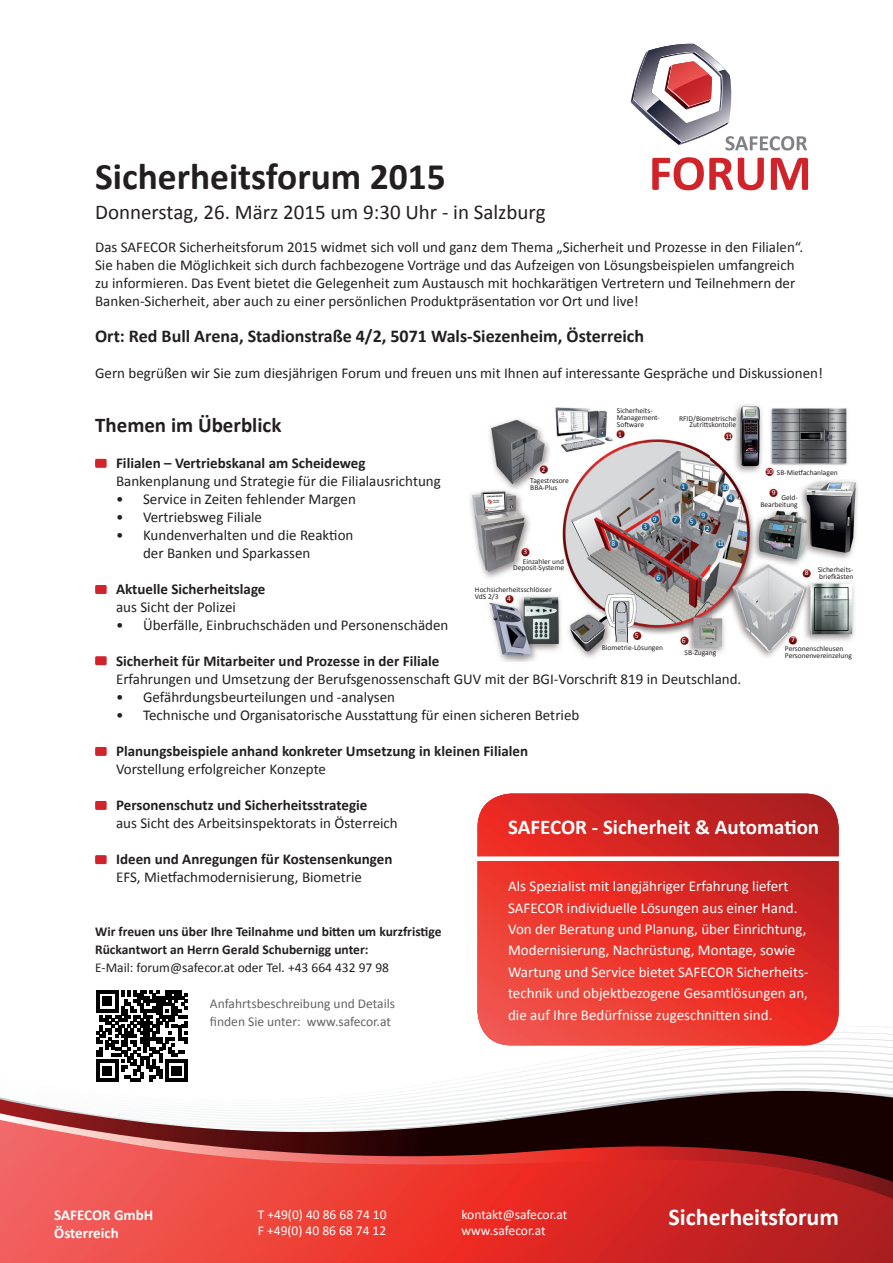
<style>
.page{position:relative;width:893px;height:1263px;background:#fff}
.page>*{position:absolute;margin:0;border:0;box-sizing:border-box;transform-origin:0 0}
.t1{font:700 37.5px "Calibri";color:#231f20}
.t2{font:700 24px "Calibri";color:#fff}
.t3{font:21px "Calibri";color:#231f20}
.t4{font:700 21px "Calibri";color:#fff}
.t5{font:700 21px "Calibri";color:#231f20}
.t6{font:700 18px "Calibri";color:#231f20}
.t7{font:15px/18px "Calibri";color:#231f20}
.t8{font:15px/21.5px "Calibri";color:#fff}
.t9{font:700 15px "Calibri";color:#231f20}
.t10{font:700 15px/18px "Calibri";color:#fff}
.t11{font:700 13.5px/18px "Calibri";color:#231f20}
.t12{font:13.5px/16.2px "Calibri";color:#fff}
.t13{font:13.5px/18px "Calibri";color:#636366}
.t14{font:13.5px "Calibri";color:#231f20}
.t15{font:7.5px/6.8px "Calibri";color:#231f20}
.t16{font:7.5px "Calibri";letter-spacing:-.13em;color:#fff}
</style>
<div class="page">
<svg style="left:0;top:1199px;width:893px;height:64px;background:#de3632"></svg>
<svg style="left:0;top:1182px;width:893px;height:17px;background:#df3934"></svg>
<svg style="left:0;top:1133px;width:893px;height:49px;background:#a12f2d"></svg>
<div style="left:95px;top:459px;width:12px;height:9px;background:#d1232a;border-radius:2px"></div>
<div style="left:95px;top:585px;width:12px;height:9px;background:#d1232a;border-radius:2px"></div>
<div style="left:95px;top:855px;width:12px;height:9px;background:#d1232a;border-radius:2px"></div>
<div style="left:95px;top:656px;width:12px;height:9px;background:#d1232a;border-radius:2px"></div>
<div style="left:95px;top:747px;width:12px;height:9px;background:#d1232a;border-radius:2px"></div>
<div style="left:95px;top:801px;width:12px;height:9px;background:#d1232a;border-radius:2px"></div>
<svg style="left:477px;top:793px;width:362px;height:197px;background:#db2d28"></svg>
<div style="left:473px;top:856px;width:368px;height:5px;background:#fff"></div>
<svg style="left:652px;top:157px;width:112px;height:33px"></svg>
<svg style="left:771px;top:158px;width:37px;height:32px"></svg>
<svg style="left:631px;top:44px;width:176px;height:107px"></svg>
<svg style="left:0;top:990px;width:893px;height:143px"></svg>
<img style="left:470px;top:404px;width:387px;height:257px">
<h1 class="t1" style="left:95px;top:153px;width:352px">Sicherheitsforum 2015</h1>
<h3 class="t3" style="left:95px;top:199px;width:452px">Donnerstag, 26. März 2015 um 9:30 Uhr - in Salzburg</h3>
<p class="t7" style="left:95px;top:238px;width:710px">Das SAFECOR Sicherheitsforum 2015 widmet sich voll und ganz dem Thema „Sicherheit und Prozesse in den Filialen“.<br>Sie haben die Möglichkeit sich durch fachbezogene Vorträge und das Aufzeigen von Lösungsbeispielen umfangreich zu informieren. Das Event bietet die Gelegenheit zum Austausch mit hochkarätigen Vertretern und Teilnehmern der Banken-Sicherheit, aber auch zu einer persönlichen Produktpräsentation vor Ort und live!</p>
<p class="t6" style="left:95px;top:325px;width:550px">Ort: Red Bull Arena, Stadionstraße 4/2, 5071 Wals-Siezenheim, Österreich</p>
<p class="t7" style="left:95px;top:364px;width:729px">Gern begrüßen wir Sie zum diesjährigen Forum und freuen uns mit Ihnen auf interessante Gespräche und Diskussionen!</p>
<p class="t15" style="left:617px;top:407px;width:44px">Sicherheits-<br>Management-<br>Software</p>
<p class="t16" style="left:618px;top:429px;width:5px">1</p>
<h3 class="t5" style="left:95px;top:412px;width:188px">Themen im Überblick</h3>
<p class="t9" style="left:116px;top:453px;width:251px">Filialen – Vertriebskanal am Scheideweg</p>
<p class="t7" style="left:116px;top:472px;width:326px">Bankenplanung und Strategie für die Filialausrichtung</p>
<p class="t7" style="left:116px;top:490px;width:241px">• Service in Zeiten fehlender Margen</p>
<p class="t7" style="left:116px;top:508px;width:148px">• Vertriebsweg Filiale</p>
<p class="t7" style="left:143px;top:526px;width:212px;text-indent:-27px">• Kundenverhalten und die Reaktion der Banken und Sparkassen</p>
<p class="t9" style="left:116px;top:579px;width:151px">Aktuelle Sicherheitslage</p>
<p class="t7" style="left:116px;top:598px;width:121px">aus Sicht der Polizei</p>
<p class="t7" style="left:116px;top:616px;width:334px">• Überfälle, Einbruchschäden und Personenschäden</p>
<p class="t9" style="left:116px;top:651px;width:325px">Sicherheit für Mitarbeiter und Prozesse in der Filiale</p>
<p class="t7" style="left:116px;top:670px;width:627px">Erfahrungen und Umsetzung der Berufsgenossenschaft GUV mit der BGI-Vorschrift 819 in Deutschland.</p>
<p class="t7" style="left:116px;top:688px;width:281px">• Gefährdungsbeurteilungen und -analysen</p>
<p class="t7" style="left:116px;top:706px;width:465px">• Technische und Organisatorische Ausstattung für einen sicheren Betrieb</p>
<p class="t9" style="left:116px;top:741px;width:413px">Planungsbeispiele anhand konkreter Umsetzung in kleinen Filialen</p>
<p class="t7" style="left:116px;top:760px;width:212px">Vorstellung erfolgreicher Konzepte</p>
<p class="t9" style="left:116px;top:795px;width:253px">Personenschutz und Sicherheitsstrategie</p>
<p class="t7" style="left:116px;top:814px;width:283px">aus Sicht des Arbeitsinspektorats in Österreich</p>
<p class="t9" style="left:116px;top:849px;width:278px">Ideen und Anregungen für Kostensenkungen</p>
<p class="t7" style="left:116px;top:868px;width:247px">EFS, Mietfachmodernisierung, Biometrie</p>
<p class="t15" style="left:679px;top:415px;width:58px;text-align:right">RFID/Biometrische<br>Zutrittskontolle</p>
<p class="t16" style="left:726px;top:431px;width:8px">11</p>
<p class="t16" style="left:542px;top:465px;width:5px">2</p>
<p class="t16" style="left:766px;top:467px;width:8px">10</p>
<p class="t15" style="left:777px;top:469px;width:62px">SB-Mietfachanlagen</p>
<p class="t15" style="left:530px;top:477px;width:40px">Tagestresore<br>BBA-Plus</p>
<p class="t16" style="left:681px;top:482px;width:5px">1</p>
<p class="t16" style="left:722px;top:483px;width:8px">10</p>
<p class="t16" style="left:772px;top:488px;width:5px">9</p>
<p class="t15" style="left:760px;top:494px;width:39px;text-align:right">Geld-<br>Bearbeitung</p>
<p class="t16" style="left:729px;top:493px;width:5px">4</p>
<p class="t16" style="left:701px;top:511px;width:5px">9</p>
<p class="t16" style="left:653px;top:515px;width:5px">9</p>
<p class="t16" style="left:673px;top:515px;width:5px">7</p>
<p class="t16" style="left:690px;top:517px;width:5px">5</p>
<p class="t16" style="left:643px;top:522px;width:5px">3</p>
<p class="t16" style="left:706px;top:524px;width:5px">2</p>
<p class="t16" style="left:612px;top:539px;width:5px">8</p>
<p class="t16" style="left:717px;top:539px;width:8px">11</p>
<p class="t16" style="left:523px;top:547px;width:5px">3</p>
<p class="t15" style="left:513px;top:558px;width:52px;text-align:right">Einzahler und<br>Deposit-Systeme</p>
<p class="t15" style="left:818px;top:566px;width:37px">Sicherheits&shy;briefkästen</p>
<p class="t16" style="left:805px;top:568px;width:5px">8</p>
<p class="t16" style="left:656px;top:573px;width:5px">6</p>
<p class="t15" style="left:475px;top:587px;width:78px">Hochsicherheitsschlösser<br>VdS 2/3</p>
<p class="t16" style="left:507px;top:594px;width:5px">4</p>
<p class="t16" style="left:635px;top:630px;width:5px">5</p>
<p class="t16" style="left:791px;top:635px;width:5px">7</p>
<p class="t16" style="left:682px;top:635px;width:5px">6</p>
<p class="t15" style="left:602px;top:644px;width:63px">Biometrie-Lösungen</p>
<p class="t15" style="left:685px;top:649px;width:33px">SB-Zugang</p>
<p class="t15" style="left:785px;top:645px;width:68px">Personenschleusen<br>Personenvereinzelung</p>
<h3 class="t4" style="left:508px;top:814px;width:313px">SAFECOR - Sicherheit &amp; Automation</h3>
<p class="t8" style="left:508px;top:875px;width:302px">Als Spezialist mit langjähriger Erfahrung liefert SAFECOR individuelle Lösungen aus einer Hand.<br>Von der Beratung und Planung, über Einrichtung, Modernisierung, Nachrüstung, Montage, sowie Wartung und Service bietet SAFECOR Sicherheits&shy;technik und objektbezogene Gesamtlösungen an, die auf Ihre Bedürfnisse zugeschnitten sind.</p>
<p class="t11" style="left:95px;top:923px;width:348px">Wir freuen uns über Ihre Teilnahme und bitten um kurzfristige<br>Rückantwort an Herrn Gerald Schubernigg unter:</p>
<p class="t14" style="left:95px;top:959px;width:295px">E-Mail: forum@safecor.at oder Tel. +43 664 432 97 98</p>
<p class="t13" style="left:210px;top:995px;width:187px">Anfahrtsbeschreibung und Details finden Sie unter: www.safecor.at</p>
<p class="t10" style="left:54px;top:1206px;width:101px">SAFECOR GmbH<br>Österreich</p>
<p class="t12" style="left:258px;top:1206px;width:130px">T +49(0) 40 86 68 74 10<br>F +49(0) 40 86 68 74 12</p>
<p class="t12" style="left:462px;top:1206px;width:107px">kontakt@safecor.at www.safecor.at</p>
<h2 class="t2" style="left:669px;top:1201px;width:172px">Sicherheitsforum</h2>
</div>
